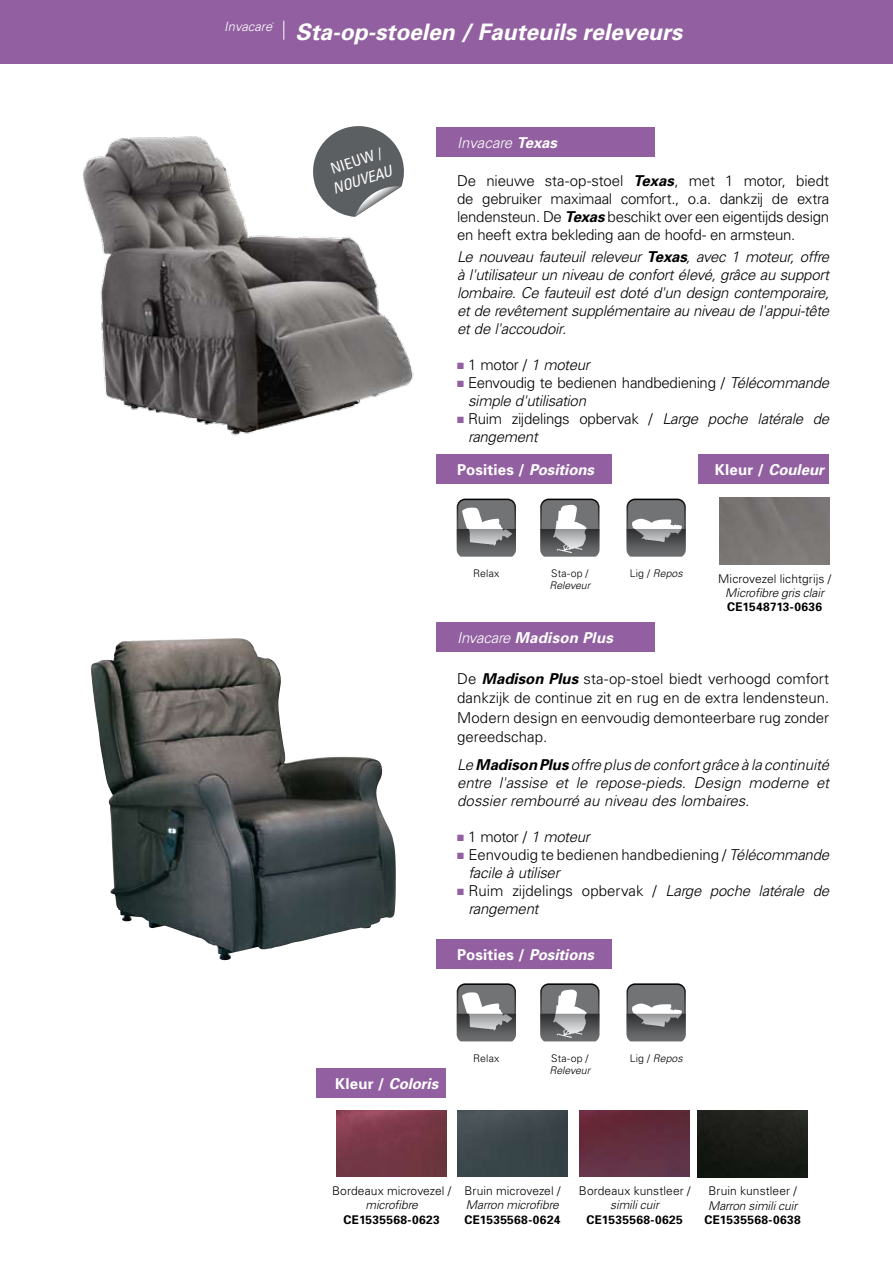
<style>
.page{position:relative;width:893px;height:1263px;background:#fff}
.page>*{position:absolute;margin:0;border:0;box-sizing:border-box;transform-origin:0 0}
.t1{font:italic 700 22.8px "Univers";color:#fff}
.t2{font:300 15px/18px "Univers";letter-spacing:-.015em;color:#000;text-align:justify}
.t3{font:italic 300 15px/18px "Univers";letter-spacing:-.015em;color:#000;text-align:justify}
.t4{font:italic 700 15px "Univers";color:#fff}
.t5{font:700 15px "Univers";letter-spacing:.015em;color:#fff}
.t6{font:italic 300 15px "Univers";color:#fff}
.t7{font:italic condensed 15px "Univers";color:#fff}
.t8{font:condensed 15px "Univers";color:#fff}
.t9{font:italic 300 12.9px "Univers";color:#fff}
.t10{font:300 12px "Univers";letter-spacing:.005em;color:#000}
.t11{font:italic 300 12px "Univers";letter-spacing:-.01em;color:#000}
.t12{font:700 12px "Univers";letter-spacing:.025em;color:#000}
.t13{font:italic 300 10.5px "Univers";letter-spacing:-.005em;color:#000}
.t14{font:300 10.5px "Univers";letter-spacing:.015em;color:#000}
.t15{font:italic 300 2.25px "Univers";color:#fff}
.s1{font-weight:700}
.s2{font-weight:700;font-style:italic}
.s3{color:#9260a0}
.s4{font-style:italic}
.s5{font-style:normal}
.s6{font-weight:300}
</style>
<div class="page">
<div style="left:0;top:0;width:893px;height:64px;background:#9260a0"></div>
<img style="left:91px;top:638px;width:280px;height:322px">
<svg style="left:284px;top:21px;width:1px;height:19px"></svg>
<div style="left:436px;top:128px;width:219px;height:29px;background:#9260a0"></div>
<div style="left:436px;top:622px;width:219px;height:30px;background:#9260a0"></div>
<div style="left:719px;top:498px;width:110px;height:66px;background:#7a7674"></div>
<div style="left:698px;top:454px;width:131px;height:30px;background:#9260a0"></div>
<img style="left:83px;top:126px;width:331px;height:310px">
<div style="left:436px;top:454px;width:175px;height:30px;background:#9260a0"></div>
<svg style="left:457px;top:499px;width:59px;height:58px;background:#878789"></svg>
<svg style="left:540px;top:499px;width:59px;height:58px;background:#868788"></svg>
<svg style="left:626px;top:499px;width:60px;height:58px;background:#7d7e80"></svg>
<img style="left:697px;top:1111px;width:111px;height:66px">
<div style="left:436px;top:939px;width:175px;height:29px;background:#9260a0"></div>
<svg style="left:457px;top:983px;width:59px;height:58px;background:#868788"></svg>
<svg style="left:540px;top:983px;width:59px;height:58px;background:#868788"></svg>
<svg style="left:626px;top:983px;width:60px;height:58px;background:#7d7e7f"></svg>
<img style="left:336px;top:1110px;width:111px;height:66px">
<div style="left:316px;top:1068px;width:130px;height:30px;background:#9260a0"></div>
<img style="left:457px;top:1110px;width:110px;height:66px">
<img style="left:579px;top:1110px;width:111px;height:66px">
<p class="t9" style="left:224px;top:18px;width:49px">Invacare</p>
<p class="t15" style="left:272px;top:22px;width:3px">®</p>
<h1 class="t1" style="left:296px;top:18px;width:388px">Sta-op-stoelen / Fauteuils releveurs</h1>
<p class="t8" style="left:328px;top:160px;width:55px;rotate:-18deg">Nieuw /</p>
<p class="t7" style="left:330px;top:180px;width:63px;rotate:-18deg">Nouveau</p>
<p class="t6" style="left:457px;top:134px;width:101px">Invacare <span class="s1">Texas</span></p>
<p class="t2" style="left:457px;top:171px;width:374px">De nieuwe sta-op-stoel <span class="s2">Texas</span>, met 1 motor, biedt de gebruiker maximaal comfort., o.a. dankzij de extra lendensteun. De <span class="s2">Texas</span> beschikt over een eigentijds design en heeft extra bekleding aan de hoofd- en armsteun.</p>
<p class="t3" style="left:457px;top:248px;width:374px">Le nouveau fauteuil releveur <span class="s1">Texas</span>, avec 1 moteur, offre à l'utilisateur un niveau de confort élevé, grâce au support lombaire. Ce fauteuil est doté d'un design contemporaire, et de revêtement supplémentaire au niveau de l'appui-tête et de l'accoudoir.</p>
<p class="t2" style="left:457px;top:356px;width:134px"><span class="s3">■</span> 1 motor / <span class="s4">1 moteur</span></p>
<p class="t2" style="left:468px;top:374px;width:363px;text-indent:-11px"><span class="s3">■</span> Eenvoudig te bedienen handbediening / <span class="s4">Télécommande simple d'utilisation</span></p>
<p class="t3" style="left:468px;top:410px;width:363px;text-indent:-11px"><span class="s3">■</span> <span class="s5">Ruim zijdelings opbervak /</span> Large poche latérale de rangement</p>
<p class="t5" style="left:457px;top:460px;width:139px">Posities / <span class="s4">Positions</span></p>
<p class="t4" style="left:715px;top:460px;width:111px"><span class="s5">Kleur /</span> Couleur</p>
<p class="t14" style="left:473px;top:567px;width:28px">Relax</p>
<p class="t14" style="left:551px;top:567px;width:39px">Sta-op /</p>
<p class="t13" style="left:549px;top:579px;width:42px">Releveur</p>
<p class="t4" style="left:457px;top:628px;width:157px"><span class="s6">Invacare</span> Madison Plus</p>
<p class="t13" style="left:630px;top:567px;width:54px"><span class="s5">Lig /</span> Repos</p>
<p class="t10" style="left:718px;top:571px;width:114px">Microvezel lichtgrijs /</p>
<p class="t11" style="left:725px;top:585px;width:100px">Microfibre gris clair</p>
<p class="t12" style="left:727px;top:599px;width:96px">CE1548713-0636</p>
<p class="t2" style="left:457px;top:668px;width:374px;line-height:19.5px">De <span class="s2">Madison Plus</span> sta-op-stoel biedt verhoogd comfort dankzijk de continue zit en rug en de extra lendensteun.<br>Modern design en eenvoudig demonteerbare rug zonder gereedschap.</p>
<p class="t3" style="left:457px;top:756px;width:374px">Le <span class="s1">Madison Plus</span> offre plus de confort grâce à la continuité entre l'assise et le repose-pieds. Design moderne et dossier rembourré au niveau des lombaires.</p>
<p class="t2" style="left:457px;top:827px;width:134px"><span class="s3">■</span> 1 motor / <span class="s4">1 moteur</span></p>
<p class="t2" style="left:469px;top:845px;width:362px;text-indent:-11px"><span class="s3">■</span> Eenvoudig te bedienen handbediening / <span class="s4">Télécommande facile à utiliser</span></p>
<p class="t3" style="left:469px;top:882px;width:362px;text-indent:-11px"><span class="s3">■</span> <span class="s5">Ruim zijdelings opbervak /</span> Large poche latérale de rangement</p>
<p class="t5" style="left:457px;top:944px;width:139px">Posities / <span class="s4">Positions</span></p>
<p class="t4" style="left:335px;top:1075px;width:105px"><span class="s5">Kleur /</span> Coloris</p>
<p class="t14" style="left:473px;top:1051px;width:28px">Relax</p>
<p class="t14" style="left:551px;top:1051px;width:39px">Sta-op /</p>
<p class="t13" style="left:549px;top:1064px;width:42px">Releveur</p>
<p class="t13" style="left:630px;top:1051px;width:54px"><span class="s5">Lig /</span> Repos</p>
<p class="t10" style="left:332px;top:1183px;width:121px">Bordeaux microvezel /</p>
<p class="t11" style="left:365px;top:1198px;width:54px">microfibre</p>
<p class="t12" style="left:344px;top:1212px;width:98px">CE1535568-0623</p>
<p class="t10" style="left:464px;top:1183px;width:97px">Bruin microvezel /</p>
<p class="t11" style="left:466px;top:1198px;width:94px">Marron microfibre</p>
<p class="t12" style="left:464px;top:1212px;width:98px">CE1535568-0624</p>
<p class="t10" style="left:579px;top:1183px;width:113px">Bordeaux kunstleer /</p>
<p class="t11" style="left:610px;top:1198px;width:50px">simili cuir</p>
<p class="t12" style="left:586px;top:1212px;width:98px">CE1535568-0625</p>
<p class="t10" style="left:708px;top:1184px;width:90px">Bruin kunstleer /</p>
<p class="t11" style="left:708px;top:1198px;width:91px">Marron simili cuir</p>
<p class="t12" style="left:704px;top:1212px;width:98px">CE1535568-0638</p>
</div>
